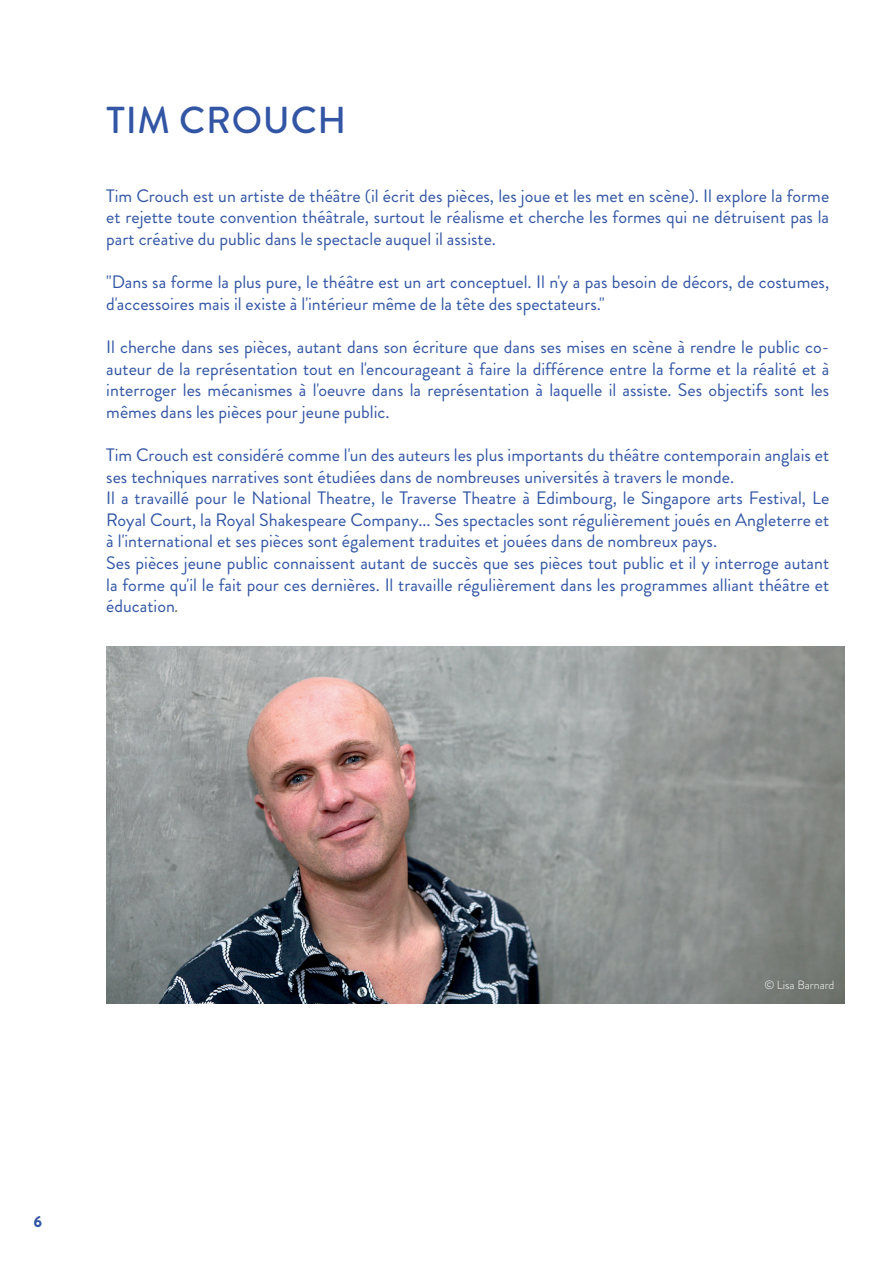
<style>
.page{position:relative;width:893px;height:1263px;background:#fff}
.page>*{position:absolute;margin:0;border:0;box-sizing:border-box;transform-origin:0 0}
.t1{font:500 37.5px "Brandon Grotesque";letter-spacing:.02em;color:#3255a4}
.t2{font:18px/21.6px "Brandon Grotesque";color:#3255a4;text-align:justify}
.t3{font:900 15.75px "Brandon Grotesque";color:#3255a4}
.t4{font:300 12px "Brandon Grotesque";color:#fff}
.s1{font-style:italic;color:#7b6f4d}
</style>
<div class="page">
<img style="left:106px;top:646px;width:739px;height:357px">
<h1 class="t1" style="left:107px;top:94px;width:241px">TIM CROUCH</h1>
<p class="t2" style="left:106px;top:185px;width:724px">Tim Crouch est un artiste de théâtre (il écrit des pièces, les joue et les met en scène). Il explore la forme et rejette toute convention théâtrale, surtout le réalisme et cherche les formes qui ne détruisent pas la part créative du public dans le spectacle auquel il assiste.</p>
<p class="t2" style="left:106px;top:271px;width:724px">"Dans sa forme la plus pure, le théâtre est un art conceptuel. Il n'y a pas besoin de décors, de costumes, d'accessoires mais il existe à l'intérieur même de la tête des spectateurs."</p>
<p class="t2" style="left:106px;top:336px;width:724px">Il cherche dans ses pièces, autant dans son écriture que dans ses mises en scène à rendre le public co&shy;auteur de la représentation tout en l'encourageant à faire la différence entre la forme et la réalité et à interroger les mécanismes à l'oeuvre dans la représentation à laquelle il assiste. Ses objectifs sont les mêmes dans les pièces pour jeune public.</p>
<p class="t2" style="left:106px;top:444px;width:724px;text-align:left">Tim Crouch est considéré comme l'un des auteurs les plus importants du théâtre contemporain anglais et ses techniques narratives sont étudiées dans de nombreuses universités à travers le monde.<br>Il a travaillé pour le National Theatre, le Traverse Theatre à Edimbourg, le Singapore arts Festival, Le Royal Court, la Royal Shakespeare Company... Ses spectacles sont régulièrement joués en Angleterre et à l'international et ses pièces sont également traduites et jouées dans de nombreux pays.<br>Ses pièces jeune public connaissent autant de succès que ses pièces tout public et il y interroge autant la forme qu'il le fait pour ces dernières. Il travaille régulièrement dans les programmes alliant théâtre et éducation<span class="s1">.</span></p>
<p class="t3" style="left:34px;top:1211px;width:10px">6</p>
<p class="t4" style="left:764px;top:976px;width:72px">© Lisa Barnard</p>
</div>
